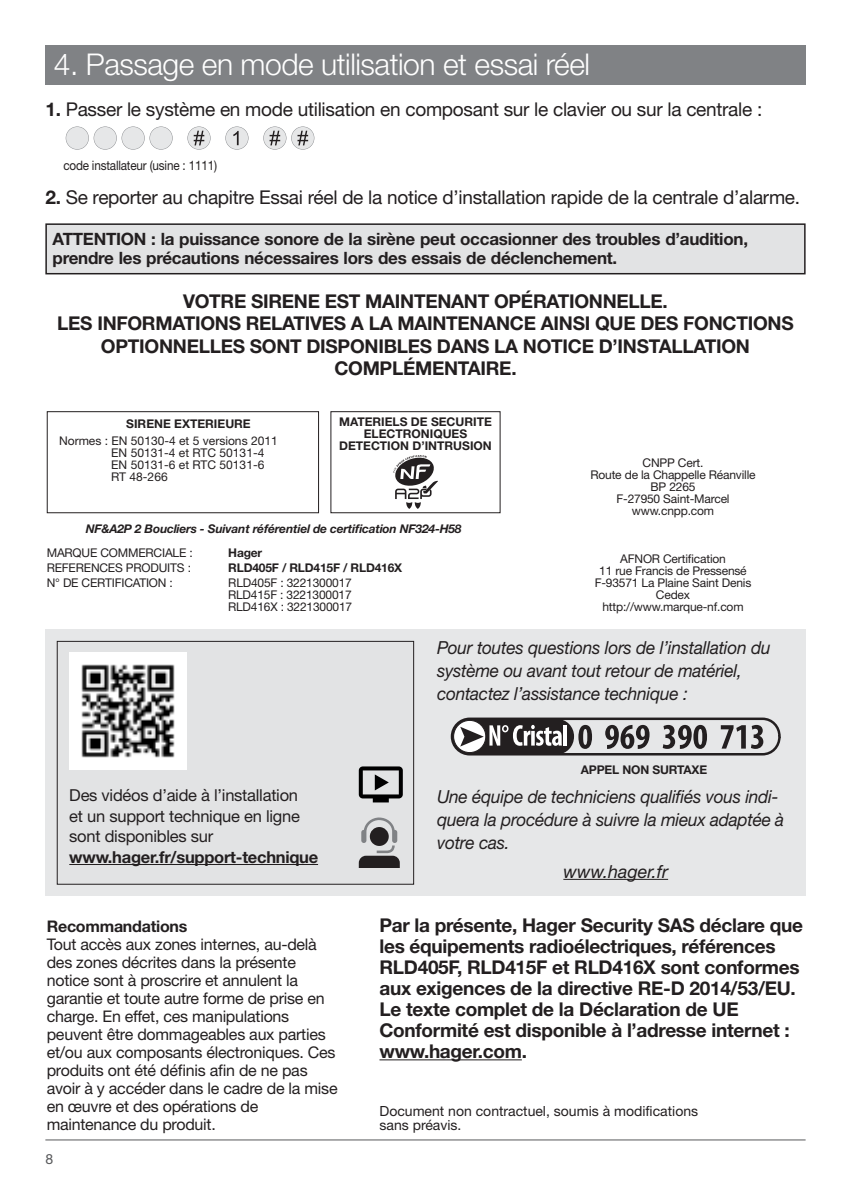
<style>
.page{position:relative;width:851px;height:1191px;background:#fff}
.page>*{position:absolute;margin:0;border:0;box-sizing:border-box;transform-origin:0 0}
.t1{font:300 30px "+NWPKQL Helvetica Neue LT Com";letter-spacing:-.015em;color:#fff}
.t2{font:700 19px/21px "+WZZJBF Helvetica Neue LT Com";letter-spacing:-.015em;color:#231f20;text-align:center}
.t3{font:19px "+PVFLHW Helvetica Neue LT Com";letter-spacing:-.015em;color:#231f20}
.t4{font:italic 18px/23px "+KRPPRC Helvetica Neue LT Com";letter-spacing:-.015em;color:#231f20;scale:.96 1}
.t5{font:italic 18px "+KRPPRC Helvetica Neue LT Com";letter-spacing:-.015em;color:#231f20}
.t6{font:700 17px/19px "+WZZJBF Helvetica Neue LT Com";letter-spacing:-.015em;color:#231f20}
.t7{font:16.4px/20.6px "+PVFLHW Helvetica Neue LT Com";letter-spacing:-.015em;color:#231f20;text-align:justify}
.t8{font:700 16.4px "+WZZJBF Helvetica Neue LT Com";letter-spacing:-.015em;color:#231f20}
.t9{font:16px/18px "+PVFLHW Helvetica Neue LT Com";letter-spacing:-.015em;color:#231f20}
.t10{font:700 16px "+WZZJBF Helvetica Neue LT Com";letter-spacing:-.015em;color:#231f20}
.t11{font:14px/14px "+PVFLHW Helvetica Neue LT Com";color:#231f20}
.t12{font:14px "+PVFLHW Helvetica Neue LT Com";color:#58595b}
.t13{font:13px "+PVFLHW Helvetica Neue LT Com";letter-spacing:-.015em;color:#231f20;scale:.9 1}
.t14{font:12px/12px "+PVFLHW Helvetica Neue LT Com";letter-spacing:-.015em;color:#231f20;text-align:center}
.t15{font:700 12px/12px "+WZZJBF Helvetica Neue LT Com";color:#231f20;text-align:center}
.t16{font:italic 700 12px "+JWBUQF Helvetica Neue LT Com";letter-spacing:-.015em;color:#231f20}
.s1{font-family:"+WZZJBF Helvetica Neue LT Com";font-weight:700}
</style>
<div class="page">
<hr style="left:45px;top:1139px;width:760px;height:1px;background:#58595b">
<div style="left:47px;top:225px;width:757px;height:48px;background:#e2e3e4"></div>
<div style="left:45px;top:223px;width:760px;height:51px;border:2px solid #231f20"></div>
<div style="left:45px;top:45px;width:760px;height:40px;background:#808285"></div>
<div style="left:66px;top:127px;width:23px;height:22px;background:#e6e7e8;border-radius:50%"></div>
<div style="left:66px;top:126px;width:23px;height:24px;border:1px solid #939598;border-radius:50%"></div>
<div style="left:94px;top:127px;width:23px;height:22px;background:#e6e7e8;border-radius:50%"></div>
<div style="left:94px;top:126px;width:23px;height:24px;border:1px solid #939598;border-radius:50%"></div>
<div style="left:122px;top:127px;width:22px;height:22px;background:#e6e7e8;border-radius:50%"></div>
<div style="left:121px;top:126px;width:24px;height:24px;border:1px solid #939598;border-radius:50%"></div>
<div style="left:150px;top:127px;width:22px;height:22px;background:#e6e7e8;border-radius:50%"></div>
<div style="left:149px;top:126px;width:24px;height:24px;border:1px solid #939598;border-radius:50%"></div>
<div style="left:187px;top:127px;width:23px;height:22px;background:#e6e7e8;border-radius:50%"></div>
<div style="left:187px;top:126px;width:23px;height:24px;border:1px solid #939598;border-radius:50%"></div>
<svg style="left:194px;top:131px;width:10px;height:14px"></svg>
<div style="left:263px;top:127px;width:23px;height:22px;background:#e6e7e8;border-radius:50%"></div>
<div style="left:263px;top:126px;width:23px;height:24px;border:1px solid #939598;border-radius:50%"></div>
<svg style="left:269px;top:131px;width:11px;height:14px"></svg>
<div style="left:291px;top:127px;width:23px;height:22px;background:#e6e7e8;border-radius:50%"></div>
<div style="left:291px;top:126px;width:23px;height:24px;border:1px solid #939598;border-radius:50%"></div>
<svg style="left:297px;top:131px;width:11px;height:14px"></svg>
<div style="left:225px;top:127px;width:23px;height:22px;background:#e6e7e8;border-radius:50%"></div>
<div style="left:225px;top:126px;width:23px;height:24px;border:1px solid #939598;border-radius:50%"></div>
<svg style="left:233px;top:131px;width:5px;height:14px"></svg>
<hr style="left:379px;top:1059px;width:142px;height:1px;background:#231f20">
<div style="left:47px;top:411px;width:272px;height:102px;border:1px solid #231f20"></div>
<div style="left:330px;top:411px;width:170px;height:102px;border:1px solid #231f20"></div>
<svg style="left:393px;top:455px;width:45px;height:54px"></svg>
<div style="left:45px;top:629px;width:760px;height:267px;background:#e6e7e8"></div>
<hr style="left:563px;top:879px;width:105px;height:1px;background:#231f20">
<div style="left:451px;top:719px;width:123px;height:35px;background:#231f20;border-radius:18px"></div>
<div style="left:450px;top:717px;width:330px;height:38px;border:2px solid #231f20;border-radius:18px"></div>
<svg style="left:453px;top:720px;width:32px;height:32px"></svg>
<div style="left:453px;top:720px;width:33px;height:33px;border:1px solid #231f20;border-radius:16px"></div>
<svg style="left:460px;top:726px;width:23px;height:20px"></svg>
<svg style="left:489px;top:725px;width:72px;height:21px"></svg>
<hr style="left:563px;top:725px;width:4px;height:20px;background:#fff">
<svg style="left:578px;top:725px;width:14px;height:24px"></svg>
<svg style="left:605px;top:725px;width:44px;height:24px"></svg>
<svg style="left:662px;top:725px;width:45px;height:24px"></svg>
<svg style="left:720px;top:725px;width:43px;height:24px"></svg>
<div style="left:58px;top:642px;width:355px;height:241px;background:#e2e3e4"></div>
<div style="left:57px;top:641px;width:357px;height:243px;border:1px solid #231f20"></div>
<hr style="left:69px;top:864px;width:249px;height:1px;background:#231f20">
<img style="left:69px;top:652px;width:117px;height:117px">
<svg style="left:359px;top:766px;width:44px;height:36px"></svg>
<svg style="left:359px;top:817px;width:41px;height:50px"></svg>
<h1 class="t1" style="left:54px;top:53px;width:537px">4. Passage en mode utilisation et essai réel</h1>
<p class="t3" style="left:45px;top:102px;width:718px"><span class="s1">1.</span> Passer le système en mode utilisation en composant sur le clavier ou sur la centrale :</p>
<p class="t13" style="left:63px;top:161px;width:172px">code installateur (usine : 1111)</p>
<p class="t3" style="left:45px;top:190px;width:756px"><span class="s1">2.</span> Se reporter au chapitre Essai réel de la notice d’installation rapide de la centrale d’alarme.</p>
<p class="t6" style="left:53px;top:229px;width:697px">ATTENTION : la puissance sonore de la sirène peut occasionner des troubles d’audition, prendre les précautions nécessaires lors des essais de déclenchement.</p>
<p class="t2" style="left:57px;top:290px;width:737px;line-height:22px">VOTRE SIRENE EST MAINTENANT OPÉRATIONNELLE.<br>LES INFORMATIONS RELATIVES A LA MAINTENANCE AINSI QUE DES FONCTIONS OPTIONNELLES SONT DISPONIBLES DANS LA NOTICE D’INSTALLATION COMPLÉMENTAIRE.</p>
<p class="t15" style="left:339px;top:415px;width:154px">MATERIELS DE SECURITE<br>ELECTRONIQUES<br>DETECTION D’INTRUSION</p>
<p class="t15" style="left:126px;top:417px;width:126px">SIRENE EXTERIEURE</p>
<p class="t14" style="left:111px;top:436px;width:168px;text-align:left;text-indent:-52px">Normes : EN 50130-4 et 5 versions 2011<br>EN 50131-4 et RTC 50131-4<br>EN 50131-6 et RTC 50131-6<br>RT 48-266</p>
<p class="t14" style="left:590px;top:458px;width:167px">CNPP Cert.<br>Route de la Chappelle Réanville<br>BP 2265<br>F-27950 Saint-Marcel www.cnpp.com</p>
<p class="t14" style="left:594px;top:554px;width:158px">AFNOR Certification<br>11 rue Francis de Pressensé<br>F-93571 La Plaine Saint Denis<br>Cedex http://www.marque-nf.com</p>
<p class="t4" style="left:437px;top:637px;width:349px">Pour toutes questions lors de l’installation du système ou avant tout retour de matériel, contactez l’assistance technique :</p>
<p class="t16" style="left:86px;top:522px;width:377px">NF&amp;A2P 2 Boucliers - Suivant référentiel de certification NF324-H58</p>
<p class="t14" style="left:47px;top:548px;width:147px">MARQUE COMMERCIALE :</p>
<p class="t15" style="left:228px;top:547px;width:35px">Hager</p>
<p class="t14" style="left:47px;top:563px;width:146px">REFERENCES PRODUITS :</p>
<p class="t15" style="left:228px;top:561px;width:175px">RLD405F / RLD415F / RLD416X</p>
<p class="t14" style="left:47px;top:578px;width:128px">N° DE CERTIFICATION :</p>
<p class="t14" style="left:228px;top:578px;width:125px;text-align:justify">RLD405F : 3221300017<br>RLD415F : 3221300017<br>RLD416X : 3221300017</p>
<p class="t7" style="left:69px;top:786px;width:232px">Des vidéos d’aide à l’installation et un support technique en ligne sont disponibles sur</p>
<p class="t8" style="left:69px;top:848px;width:250px">www.hager.fr/support-technique</p>
<p class="t10" style="left:47px;top:917px;width:142px">Recommandations</p>
<p class="t9" style="left:47px;top:936px;width:292px">Tout accès aux zones internes, au-delà des zones décrites dans la présente notice sont à proscrire et annulent la garantie et toute autre forme de prise en charge. En effet, ces manipulations peuvent être dommageables aux parties et/ou aux composants électroniques. Ces produits ont été définis afin de ne pas avoir à y accéder dans le cadre de la mise en œuvre et des opérations de maintenance du produit.</p>
<p class="t12" style="left:45px;top:1153px;width:9px">8</p>
<p class="t15" style="left:580px;top:763px;width:128px">APPEL NON SURTAXE</p>
<p class="t4" style="left:437px;top:787px;width:363px">Une équipe de techniciens qualifiés vous indi&shy;quera la procédure à suivre la mieux adaptée à votre cas.</p>
<p class="t5" style="left:563px;top:864px;width:106px">www.hager.fr</p>
<p class="t2" style="left:379px;top:914px;width:425px;text-align:left">Par la présente, Hager Security SAS déclare que les équipements radioélectriques, références RLD405F, RLD415F et RLD416X sont conformes aux exigences de la directive RE-D 2014/53/EU.<br>Le texte complet de la Déclaration de UE Conformité est disponible à l’adresse internet : www.hager.com.</p>
<p class="t11" style="left:379px;top:1105px;width:320px">Document non contractuel, soumis à modifications sans préavis.</p>
</div>
